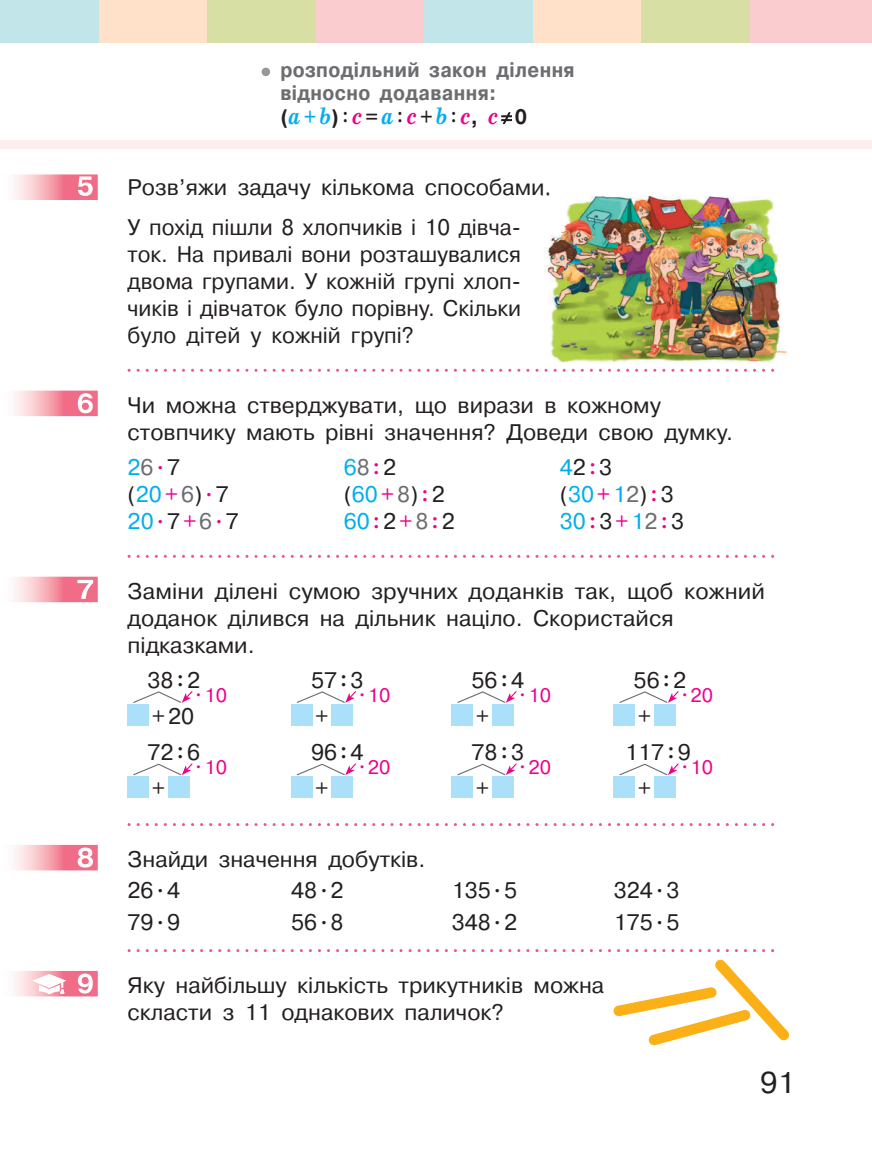
<style>
.page{position:relative;width:872px;height:1149px;background:#fff}
.page>*{position:absolute;margin:0;border:0;box-sizing:border-box;transform-origin:0 0}
.t1{font:30px "Pragmatica C";color:#231f20}
.t2{font:22.5px/36.3px "Pragmatica C";color:#231f20}
.t3{font:22.5px "Pragmatica C";color:#00aeef}
.t4{font:700 21px/23.2px "Pragmatica C";letter-spacing:.02em;color:#6c6d70;scale:.9 1}
.s1{color:#231f20}
.s2{font-family:"School Book C";font-style:italic;font-size:24px;color:#00aeef}
.s3{color:#00aeef}
.s4{font-family:"School Book C";font-weight:400;color:#231f20}
.s5{font-family:"School Book C";font-style:italic;font-size:24px;color:#ed028c}
.s6{color:#6c6d70}
.s7{font-family:"School Book C";color:#ed028c}
.s8{color:#ed028c}
.s9{font-weight:700;font-size:27px;color:#fff}
.s10{font-family:"School Book C"}
</style>
<div class="page">
<div style="left:749px;top:0;width:123px;height:43px;background:#facccf"></div>
<div style="left:641px;top:0;width:108px;height:43px;background:#d7dfa5"></div>
<div style="left:532px;top:0;width:109px;height:43px;background:#fee1c8"></div>
<div style="left:99px;top:0;width:108px;height:43px;background:#fee1c8"></div>
<div style="left:424px;top:0;width:108px;height:43px;background:#c1e5e8"></div>
<div style="left:0;top:0;width:99px;height:43px;background:#c1e5e8"></div>
<div style="left:315px;top:0;width:109px;height:43px;background:#facccf"></div>
<div style="left:207px;top:0;width:108px;height:43px;background:#d7dfa5"></div>
<div style="left:0;top:140px;width:872px;height:8px;background:#fdedee"></div>
<svg style="left:128px;top:368px;width:646px;height:3px"></svg>
<svg style="left:128px;top:554px;width:646px;height:3px"></svg>
<svg style="left:128px;top:823px;width:646px;height:2px"></svg>
<svg style="left:128px;top:949px;width:646px;height:2px"></svg>
<div style="left:128px;top:703px;width:21px;height:22px;background:#aae0f9"></div>
<svg style="left:133px;top:691px;width:59px;height:11px"></svg>
<div style="left:291px;top:703px;width:21px;height:22px;background:#aae0f9"></div>
<div style="left:331px;top:703px;width:22px;height:22px;background:#aae0f9"></div>
<svg style="left:297px;top:691px;width:59px;height:11px"></svg>
<div style="left:452px;top:703px;width:21px;height:22px;background:#aae0f9"></div>
<div style="left:492px;top:703px;width:21px;height:22px;background:#aae0f9"></div>
<svg style="left:457px;top:691px;width:59px;height:11px"></svg>
<div style="left:614px;top:703px;width:21px;height:22px;background:#aae0f9"></div>
<div style="left:654px;top:703px;width:21px;height:22px;background:#aae0f9"></div>
<svg style="left:620px;top:691px;width:58px;height:11px"></svg>
<div style="left:128px;top:776px;width:21px;height:21px;background:#aae0f9"></div>
<div style="left:168px;top:776px;width:21px;height:21px;background:#aae0f9"></div>
<svg style="left:133px;top:763px;width:59px;height:12px"></svg>
<div style="left:291px;top:776px;width:21px;height:21px;background:#aae0f9"></div>
<div style="left:331px;top:776px;width:22px;height:21px;background:#aae0f9"></div>
<svg style="left:297px;top:763px;width:59px;height:12px"></svg>
<div style="left:452px;top:776px;width:21px;height:21px;background:#aae0f9"></div>
<div style="left:492px;top:776px;width:21px;height:21px;background:#aae0f9"></div>
<svg style="left:457px;top:763px;width:59px;height:12px"></svg>
<div style="left:614px;top:776px;width:21px;height:21px;background:#aae0f9"></div>
<div style="left:654px;top:776px;width:21px;height:21px;background:#aae0f9"></div>
<svg style="left:619px;top:763px;width:59px;height:12px"></svg>
<img style="left:15px;top:174px;width:83px;height:26px">
<img style="left:78px;top:176px;width:15px;height:20px">
<img style="left:544px;top:196px;width:243px;height:167px">
<svg style="left:544px;top:196px;width:5px;height:3px"></svg>
<img style="left:15px;top:390px;width:83px;height:26px">
<img style="left:78px;top:393px;width:15px;height:20px">
<img style="left:15px;top:576px;width:83px;height:26px">
<img style="left:77px;top:579px;width:16px;height:19px">
<img style="left:15px;top:844px;width:83px;height:26px">
<img style="left:78px;top:847px;width:15px;height:20px">
<svg style="left:613px;top:959px;width:176px;height:86px"></svg>
<img style="left:15px;top:970px;width:83px;height:26px">
<img style="left:78px;top:973px;width:15px;height:20px">
<svg style="left:32px;top:987px;width:34px;height:7px"></svg>
<img style="left:32px;top:973px;width:34px;height:14px">
<img style="left:39px;top:984px;width:21px;height:10px">
<div style="left:261px;top:68px;width:9px;height:8px;background:#95979a;border-radius:50%"></div>
<svg style="left:501px;top:112px;width:11px;height:12px"></svg>
<p class="t4" style="left:280px;top:58px;width:328px">розподільний закон ділення відносно додавання:<br><span class="s1">(</span><span class="s2">a</span> <span class="s3">+</span> <span class="s2">b</span><span class="s1">)</span> <span class="s4">:</span> <span class="s5">с</span> <span class="s1">=</span> <span class="s2">a</span> <span class="s4">:</span> <span class="s5">с</span> <span class="s1">+</span> <span class="s2">b</span> <span class="s4">:</span> <span class="s5">с</span><span class="s1">,</span> <span class="s5">с</span> <span class="s1">≠ 0</span></p>
<p class="t2" style="left:128px;top:168px;width:425px;line-height:39.8px">Розв’яжи задачу кількома способами.<br>У похід пішли 8 хлопчиків і 10 дівча-</p>
<p class="t2" style="left:128px;top:241px;width:395px;line-height:27px;text-align:justify">ток. На привалі вони розташувалися двома групами. У кожній групі хлоп&shy;чиків і дівчаток було порівну. Скільки було дітей у кожній групі?</p>
<p class="t2" style="left:128px;top:391px;width:607px;line-height:27px">Чи можна стверджувати, що вирази в кожному стовпчику мають рівні значення? Доведи свою думку.</p>
<p class="t3" style="left:128px;top:455px;width:54px">2<span class="s6">6</span><sup>.</sup><span class="s1">7</span></p>
<p class="t3" style="left:344px;top:455px;width:54px">6<span class="s6">8</span><span class="s7">:</span><span class="s1">2</span></p>
<p class="t2" style="left:560px;top:449px;width:54px"><span class="s3">4</span>2<span class="s7">:</span>3</p>
<p class="t2" style="left:128px;top:476px;width:103px">(<span class="s3">20</span><span class="s8">+</span><span class="s6">6</span>)<sup>.</sup>7</p>
<p class="t2" style="left:344px;top:476px;width:103px">(<span class="s3">60</span><span class="s8">+</span><span class="s6">8</span>)<span class="s7">:</span>2</p>
<p class="t2" style="left:560px;top:476px;width:116px">(<span class="s3">30</span><span class="s8">+</span><span class="s3">1</span><span class="s6">2</span>)<span class="s7">:</span>3</p>
<p class="t3" style="left:128px;top:509px;width:113px">20<sup>.</sup><span class="s1">7</span> <span class="s8">+</span><span class="s6">6</span><sup>.</sup><span class="s1">7</span></p>
<p class="t3" style="left:344px;top:509px;width:113px">60<span class="s7">:</span><span class="s1">2</span> <span class="s8">+</span><span class="s6">8</span><span class="s7">:</span><span class="s1">2</span></p>
<p class="t3" style="left:560px;top:509px;width:126px">30<span class="s7">:</span><span class="s1">3</span> <span class="s8">+</span>1<span class="s6">2</span><span class="s7">:</span><span class="s1">3</span></p>
<p class="t2" style="left:128px;top:577px;width:639px;line-height:27px;text-indent:-51px"><span class="s9">7</span> Заміни ділені сумою зручних доданків так, щоб кожний доданок ділився на дільник націло. Скористайся підказками.</p>
<p class="t2" style="left:147px;top:661px;width:81px">38 <span class="s10">:</span> 2<sub>.</sub><sub>10 </sub>+ 20</p>
<p class="t2" style="left:311px;top:661px;width:81px">57 <span class="s10">:</span> 3<sub>.</sub><sub>10 </sub>+</p>
<p class="t2" style="left:471px;top:661px;width:81px">56 <span class="s10">:</span> 4<sub>.</sub><sub>10 </sub>+</p>
<p class="t2" style="left:633px;top:661px;width:81px">56 <span class="s10">:</span> 2<sub>.</sub><sub>20 </sub>+</p>
<p class="t2" style="left:147px;top:734px;width:81px">72 <span class="s10">:</span> 6<sub>.</sub><sub>10 </sub>+</p>
<p class="t2" style="left:311px;top:734px;width:81px">96 <span class="s10">:</span> 4<sub>.</sub><sub>20 </sub>+</p>
<p class="t2" style="left:471px;top:734px;width:81px">78 <span class="s10">:</span> 3<sub>.</sub><sub>20 </sub>+</p>
<p class="t2" style="left:638px;top:734px;width:77px;text-indent:-13px">117 <span class="s10">:</span> 9<sub>.</sub><sub>10 </sub>+</p>
<p class="t2" style="left:128px;top:843px;width:299px;line-height:31.2px">Знайди значення добутків.<br>26 <sup>.</sup> 4</p>
<p class="t2" style="left:291px;top:872px;width:54px">48 <sup>.</sup> 2</p>
<p class="t2" style="left:452px;top:872px;width:67px">135 <sup>.</sup> 5</p>
<p class="t2" style="left:614px;top:872px;width:67px">324 <sup>.</sup> 3</p>
<p class="t2" style="left:128px;top:903px;width:54px">79 <sup>.</sup> 9</p>
<p class="t2" style="left:291px;top:903px;width:54px">56 <sup>.</sup> 8</p>
<p class="t2" style="left:452px;top:903px;width:67px">348 <sup>.</sup> 2</p>
<p class="t2" style="left:614px;top:903px;width:67px">175 <sup>.</sup> 5</p>
<p class="t2" style="left:128px;top:971px;width:478px;line-height:27px">Яку найбільшу кількість трикутників можна скласти з 11 однакових паличок?</p>
<h1 class="t1" style="left:760px;top:1065px;width:36px">91</h1>
</div>
